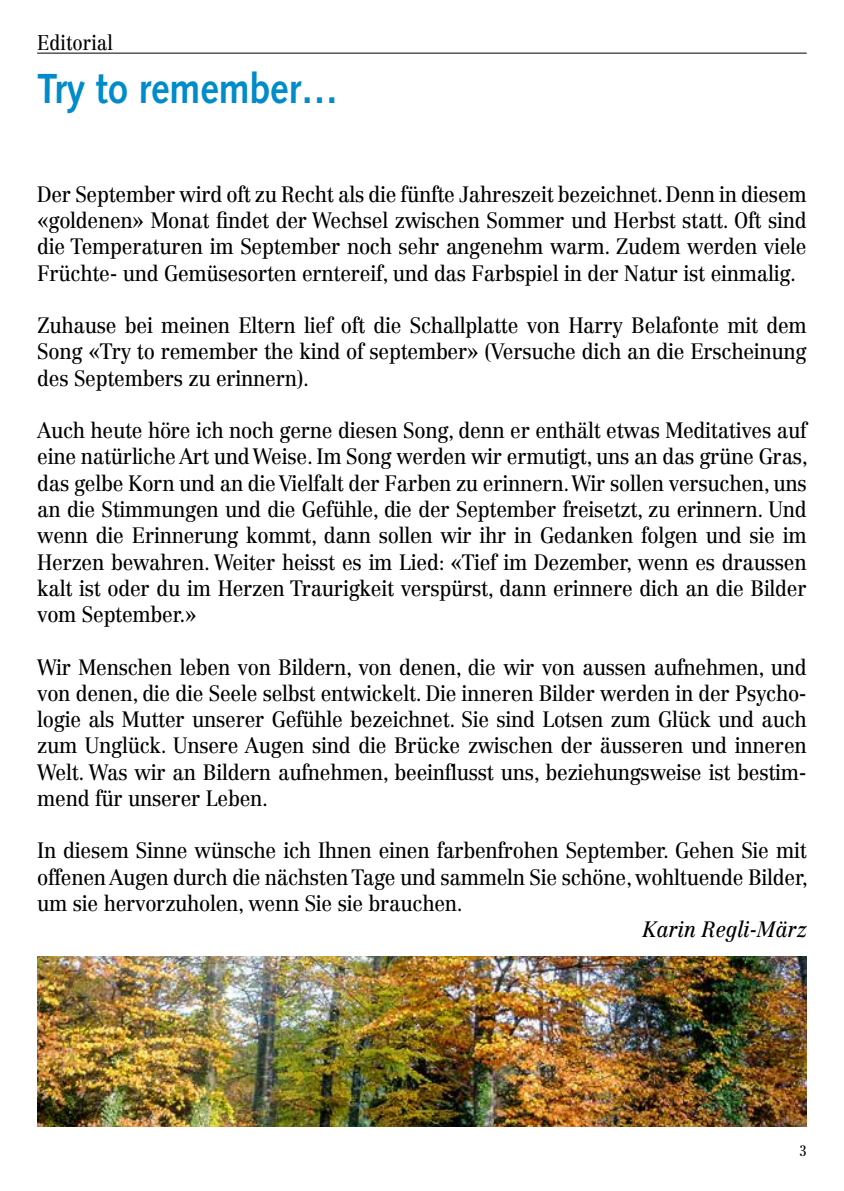
<style>
.page{position:relative;width:844px;height:1191px;background:#fff}
.page>*{position:absolute;margin:0;border:0;box-sizing:border-box;transform-origin:0 0}
.t1{font:700 42px "Syntax LT Std";color:#008bcb;scale:.88 1}
.t2{font:21.88px/26.2px "Centennial LT Std";letter-spacing:-.015em;color:#000;text-align:justify;scale:.92 1}
.t3{font:italic 21.88px "Centennial LT Std";color:#000;scale:.92 1}
.t4{font:21px "Centennial LT Std";color:#000;scale:.88 1}
.t5{font:14.88px "Centennial LT Std";color:#000;scale:.88 1}
</style>
<div class="page">
<hr style="left:37px;top:53px;width:769px;height:1px;background:#000">
<img style="left:37px;top:956px;width:769px;height:170px">
<p class="t4" style="left:37px;top:30px;width:87px">Editorial</p>
<h1 class="t1" style="left:37px;top:64px;width:343px">Try to remember…</h1>
<p class="t2" style="left:37px;top:181px;width:837px">Der September wird oft zu Recht als die fünfte Jahreszeit bezeichnet. Denn in diesem «goldenen» Monat findet der Wechsel zwischen Sommer und Herbst statt. Oft sind die Temperaturen im September noch sehr angenehm warm. Zudem werden viele Früchte- und Gemüsesorten erntereif, und das Farbspiel in der Natur ist einmalig.</p>
<p class="t2" style="left:37px;top:312px;width:837px">Zuhause bei meinen Eltern lief oft die Schallplatte von Harry Belafonte mit dem Song «Try to remember the kind of september» (Versuche dich an die Erscheinung des Septembers zu erinnern).</p>
<p class="t2" style="left:37px;top:417px;width:839px">Auch heute höre ich noch gerne diesen Song, denn er enthält etwas Meditatives auf eine natürliche Art und Weise. Im Song werden wir ermutigt, uns an das grüne Gras, das gelbe Korn und an die Vielfalt der Farben zu erinnern. Wir sollen versuchen, uns an die Stimmungen und die Gefühle, die der September freisetzt, zu erinnern. Und wenn die Erinnerung kommt, dann sollen wir ihr in Gedanken folgen und sie im Herzen bewahren. Weiter heisst es im Lied: «Tief im Dezember, wenn es draussen kalt ist oder du im Herzen Traurigkeit verspürst, dann erinnere dich an die Bilder vom September.»</p>
<p class="t2" style="left:37px;top:654px;width:837px">Wir Menschen leben von Bildern, von denen, die wir von aussen aufnehmen, und von denen, die die Seele selbst entwickelt. Die inneren Bilder werden in der Psycho&shy;logie als Mutter unserer Gefühle bezeichnet. Sie sind Lotsen zum Glück und auch zum Unglück. Unsere Augen sind die Brücke zwischen der äusseren und inneren Welt. Was wir an Bildern aufnehmen, beeinflusst uns, beziehungsweise ist bestim&shy;mend für unserer Leben.</p>
<p class="t2" style="left:37px;top:837px;width:838px">In diesem Sinne wünsche ich Ihnen einen farbenfrohen September. Gehen Sie mit offenen Augen durch die nächsten Tage und sammeln Sie schöne, wohltuende Bilder, um sie hervorzuholen, wenn Sie sie brauchen.</p>
<p class="t3" style="left:642px;top:916px;width:180px">Karin Regli-März</p>
<p class="t5" style="left:798px;top:1142px;width:10px">3</p>
</div>
